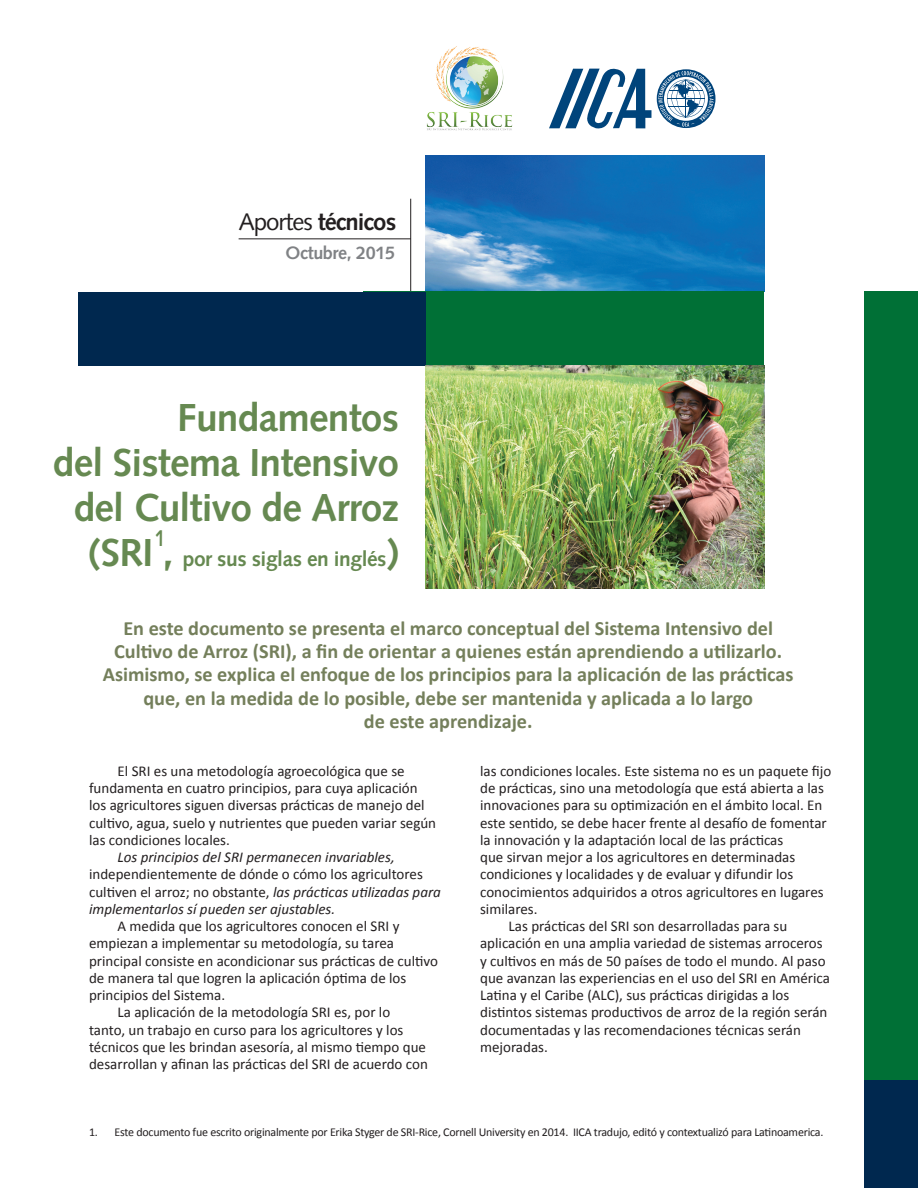
<style>
.page{position:relative;width:918px;height:1188px;background:#fff}
.page>*{position:absolute;margin:0;border:0;box-sizing:border-box;transform-origin:0 0}
.t1{font:700 39px/44.8px "Syntax";letter-spacing:-.02em;color:#668951;text-align:right}
.t2{font:700 24px "Syntax";letter-spacing:-.04em;color:#231f20}
.t3{font:700 23.1px "Syntax";color:#668951;scale:.76 1}
.t4{font:700 21px "Syntax";letter-spacing:-.02em;color:#668951}
.t5{font:700 20.25px/23.2px "Calibri";color:#747f5b;text-align:center}
.t6{font:700 18px "Syntax";letter-spacing:-.02em;color:#808285}
.t7{font:15px/17.2px "Calibri";color:#231f20}
.t8{font:italic 15px "Calibri";color:#231f20}
.t9{font:12px "Calibri";letter-spacing:-.02em;color:#231f20}
.s1{font-weight:400}
.s2{font-size:39px}
.s3{font-style:italic}
</style>
<div class="page">
<hr style="left:410px;top:199px;width:1px;height:117px;background:#231f20">
<hr style="left:239px;top:238px;width:172px;height:1px;background:#231f20">
<svg style="left:549px;top:68px;width:102px;height:61px"></svg>
<svg style="left:657px;top:69px;width:58px;height:59px"></svg>
<img style="left:426px;top:156px;width:338px;height:136px">
<div style="left:864px;top:292px;width:54px;height:896px;background:#007036"></div>
<div style="left:363px;top:292px;width:401px;height:73px;background:#007036"></div>
<div style="left:78px;top:292px;width:348px;height:73px;background:#00284f"></div>
<div style="left:864px;top:1080px;width:54px;height:108px;background:#00284f"></div>
<img style="left:426px;top:365px;width:338px;height:224px">
<img style="left:426px;top:46px;width:87px;height:85px">
<h2 class="t2" style="left:239px;top:208px;width:159px"><span class="s1">Aportes</span> técnicos</h2>
<p class="t6" style="left:285px;top:243px;width:111px">Octubre, 2015</p>
<h1 class="t1" style="left:53px;top:396px;width:348px">Fundamentos<br>del Sistema Intensivo del Cultivo de Arroz</h1>
<h3 class="t4" style="left:89px;top:547px;width:312px"><span class="s2">(SRI ,</span> por sus siglas en inglés<span class="s2">)</span></h3>
<h3 class="t3" style="left:155px;top:525px;width:14px">1</h3>
<p class="t5" style="left:103px;top:616px;width:692px">En este documento se presenta el marco conceptual del Sistema Intensivo del Cultivo de Arroz (SRI), a fin de orientar a quienes están aprendiendo a utilizarlo.<br>Asimismo, se explica el enfoque de los principios para la aplicación de las prácticas que, en la medida de lo posible, debe ser mantenida y aplicada a lo largo<br>de este aprendizaje.</p>
<p class="t7" style="left:89px;top:762px;width:349px;text-indent:28px">El SRI es una metodología agroecológica que se fundamenta en cuatro principios, para cuya aplicación los agricultores siguen diversas prácticas de manejo del cultivo, agua, suelo y nutrientes que pueden variar según las condiciones locales.</p>
<p class="t8" style="left:118px;top:847px;width:279px">Los principios del SRI permanecen invariables,</p>
<p class="t7" style="left:89px;top:866px;width:353px">independientemente de dónde o cómo los agricultores cultiven el arroz; no obstante, <span class="s3">las prácticas utilizadas para implementarlos sí pueden ser ajustables.</span></p>
<p class="t7" style="left:118px;top:918px;width:283px">A medida que los agricultores conocen el SRI y</p>
<p class="t7" style="left:89px;top:935px;width:306px">empiezan a implementar su metodología, su tarea</p>
<p class="t7" style="left:89px;top:952px;width:351px">principal consiste en acondicionar sus prácticas de cultivo</p>
<p class="t7" style="left:89px;top:969px;width:319px">de manera tal que logren la aplicación óptima de los</p>
<p class="t7" style="left:89px;top:987px;width:138px">principios del Sistema.</p>
<p class="t7" style="left:118px;top:1004px;width:274px">La aplicación de la metodología SRI es, por lo</p>
<p class="t7" style="left:89px;top:1021px;width:316px">tanto, un trabajo en curso para los agricultores y los</p>
<p class="t7" style="left:89px;top:1038px;width:338px">técnicos que les brindan asesoría, al mismo tiempo que</p>
<p class="t7" style="left:89px;top:1056px;width:340px">desarrollan y afinan las prácticas del SRI de acuerdo con</p>
<p class="t7" style="left:480px;top:762px;width:353px">las condiciones locales. Este sistema no es un paquete fijo</p>
<p class="t7" style="left:480px;top:780px;width:345px">de prácticas, sino una metodología que está abierta a las</p>
<p class="t7" style="left:480px;top:797px;width:344px">innovaciones para su optimización en el ámbito local. En</p>
<p class="t7" style="left:480px;top:814px;width:348px">este sentido, se debe hacer frente al desafío de fomentar</p>
<p class="t7" style="left:480px;top:831px;width:305px">la innovación y la adaptación local de las prácticas</p>
<p class="t7" style="left:480px;top:849px;width:317px">que sirvan mejor a los agricultores en determinadas</p>
<p class="t7" style="left:480px;top:866px;width:315px">condiciones y localidades y de evaluar y difundir los</p>
<p class="t7" style="left:480px;top:883px;width:345px">conocimientos adquiridos a otros agricultores en lugares</p>
<p class="t7" style="left:480px;top:900px;width:59px">similares.</p>
<p class="t7" style="left:509px;top:918px;width:280px">Las prácticas del SRI son desarrolladas para su</p>
<p class="t7" style="left:480px;top:935px;width:344px">aplicación en una amplia variedad de sistemas arroceros</p>
<p class="t7" style="left:480px;top:952px;width:347px">y cultivos en más de 50 países de todo el mundo. Al paso</p>
<p class="t7" style="left:480px;top:969px;width:351px">que avanzan las experiencias en el uso del SRI en América</p>
<p class="t7" style="left:480px;top:987px;width:311px">Latina y el Caribe (ALC), sus prácticas dirigidas a los</p>
<p class="t7" style="left:480px;top:1004px;width:349px">distintos sistemas productivos de arroz de la región serán</p>
<p class="t7" style="left:480px;top:1021px;width:322px">documentadas y las recomendaciones técnicas serán</p>
<p class="t7" style="left:480px;top:1038px;width:69px">mejoradas.</p>
<p class="t9" style="left:89px;top:1124px;width:736px">1. Este documento fue escrito originalmente por Erika Styger de SRI-Rice, Cornell University en 2014. IICA tradujo, editó y contextualizó para Latinoamerica.</p>
</div>
